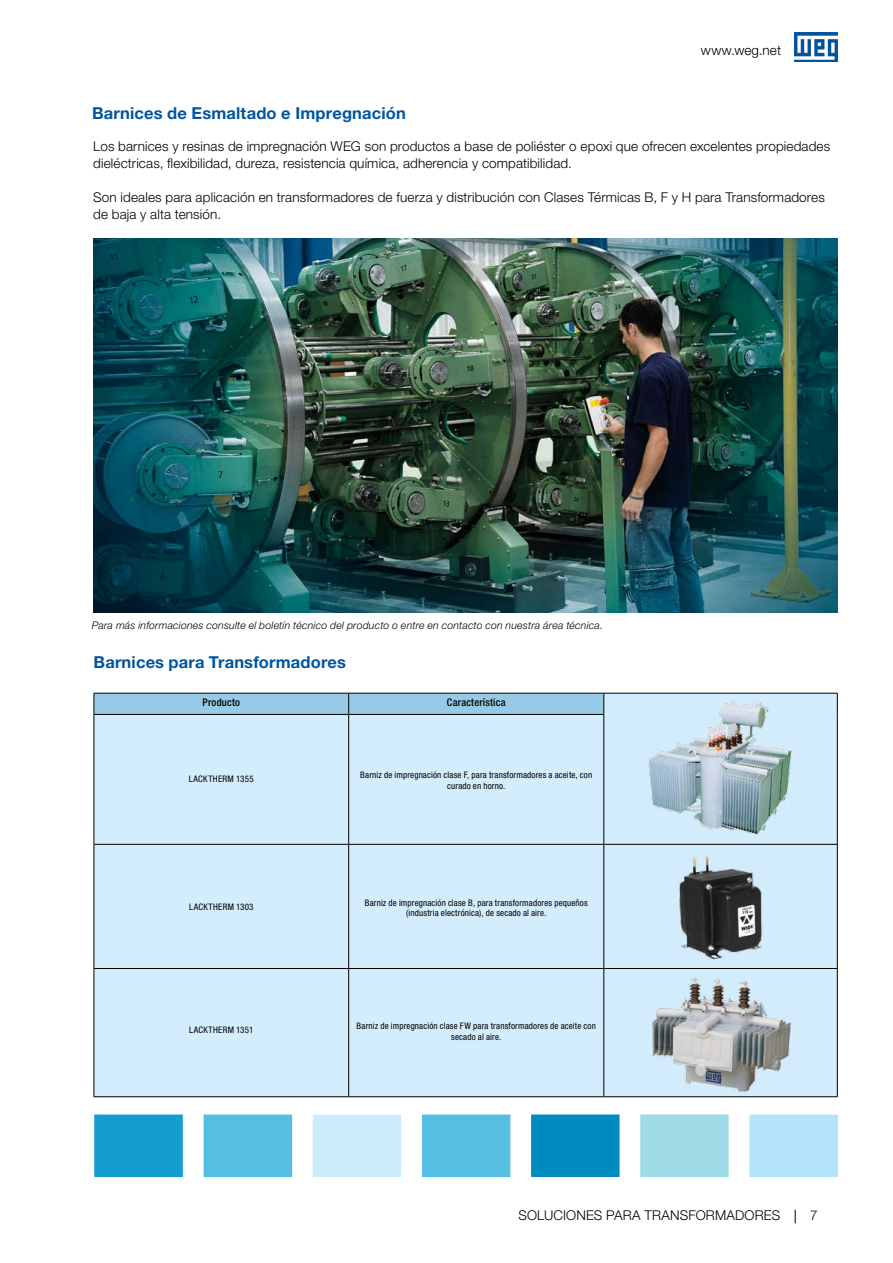
<style>
.page{position:relative;width:893px;height:1263px;background:#fff}
.page>*{position:absolute;margin:0;border:0;box-sizing:border-box;transform-origin:0 0}
.t1{font:700 16.5px "Helvetica Neue LT Pro";letter-spacing:.01em;color:#00559d}
.t2{font:300 13.5px/17px "Helvetica Neue LT Pro";letter-spacing:.01em;color:#000}
.t3{font:italic 300 10.5px "Helvetica Neue LT Pro";letter-spacing:.015em;color:#000}
.t4{font:500 condensed 10.5px "Helvetica Neue LT Pro";letter-spacing:.02em;color:#000}
.t5{font:condensed 9px/10.5px "Helvetica Neue LT Pro";letter-spacing:.02em;color:#000;text-align:center}
</style>
<div class="page">
<img style="left:795px;top:32px;width:42px;height:30px">
<svg style="left:795px;top:1210px;width:1px;height:13px"></svg>
<img style="left:94px;top:238px;width:743px;height:374px">
<div style="left:604px;top:694px;width:233px;height:402px;background:#d4edfc"></div>
<div style="left:95px;top:715px;width:508px;height:381px;background:#d4edfc"></div>
<hr style="left:94px;top:714px;width:255px;height:1px;background:#000">
<hr style="left:94px;top:715px;width:1px;height:129px;background:#000">
<hr style="left:349px;top:714px;width:255px;height:1px;background:#000">
<hr style="left:348px;top:715px;width:1px;height:129px;background:#000">
<hr style="left:94px;top:844px;width:255px;height:1px;background:#000">
<hr style="left:94px;top:845px;width:1px;height:123px;background:#000">
<hr style="left:94px;top:969px;width:1px;height:127px;background:#000">
<hr style="left:349px;top:844px;width:255px;height:1px;background:#000">
<hr style="left:348px;top:845px;width:1px;height:123px;background:#000">
<hr style="left:348px;top:969px;width:1px;height:127px;background:#000">
<hr style="left:94px;top:968px;width:255px;height:1px;background:#000">
<hr style="left:94px;top:1096px;width:255px;height:1px;background:#000">
<hr style="left:349px;top:968px;width:255px;height:1px;background:#000">
<hr style="left:349px;top:1096px;width:255px;height:1px;background:#000">
<svg style="left:94px;top:693px;width:510px;height:21px;background:#90c2dc"></svg>
<hr style="left:603px;top:715px;width:1px;height:129px;background:#000">
<hr style="left:603px;top:845px;width:1px;height:123px;background:#000">
<hr style="left:603px;top:969px;width:1px;height:127px;background:#000">
<hr style="left:604px;top:693px;width:234px;height:1px;background:#000">
<svg style="left:837px;top:693px;width:1px;height:21px"></svg>
<hr style="left:837px;top:714px;width:1px;height:130px;background:#000">
<hr style="left:837px;top:844px;width:1px;height:124px;background:#000">
<hr style="left:837px;top:969px;width:1px;height:127px;background:#000">
<hr style="left:604px;top:968px;width:234px;height:1px;background:#000">
<hr style="left:604px;top:1096px;width:234px;height:1px;background:#000">
<img style="left:645px;top:698px;width:151px;height:136px">
<hr style="left:604px;top:844px;width:233px;height:1px;background:#000">
<img style="left:674px;top:854px;width:93px;height:106px">
<img style="left:95px;top:1114px;width:743px;height:63px">
<img style="left:649px;top:969px;width:144px;height:124px">
<p class="t2" style="left:701px;top:42px;width:82px">www.weg.net</p>
<p class="t1" style="left:92px;top:103px;width:315px">Barnices de Esmaltado e Impregnación</p>
<p class="t2" style="left:93px;top:137px;width:739px">Los barnices y resinas de impregnación WEG son productos a base de poliéster o epoxi que ofrecen excelentes propiedades dieléctricas, flexibilidad, dureza, resistencia química, adherencia y compatibilidad.</p>
<p class="t2" style="left:93px;top:188px;width:733px">Son ideales para aplicación en transformadores de fuerza y distribución con Clases Térmicas B, F y H para Transformadores de baja y alta tensión.</p>
<p class="t3" style="left:92px;top:619px;width:513px">Para más informaciones consulte el boletín técnico del producto o entre en contacto con nuestra área técnica.</p>
<p class="t1" style="left:94px;top:651px;width:254px">Barnices para Transformadores</p>
<p class="t4" style="left:203px;top:696px;width:39px">Producto</p>
<p class="t4" style="left:447px;top:696px;width:60px">Característica</p>
<p class="t5" style="left:189px;top:774px;width:66px">LACKTHERM 1355</p>
<p class="t5" style="left:360px;top:770px;width:233px">Barniz de impregnación clase F, para transformadores a aceite, con curado en horno.</p>
<p class="t5" style="left:189px;top:901px;width:66px">LACKTHERM 1303</p>
<p class="t5" style="left:365px;top:897px;width:225px">Barniz de impregnación clase B, para transformadores pequeños (industria electrónica), de secado al aire.</p>
<p class="t5" style="left:189px;top:1025px;width:66px">LACKTHERM 1351</p>
<p class="t5" style="left:357px;top:1020px;width:241px">Barniz de impregnación clase FW para transformadores de aceite con secado al aire.</p>
<p class="t2" style="left:518px;top:1207px;width:263px">SOLUCIONES PARA TRANSFORMADORES</p>
<p class="t2" style="left:810px;top:1207px;width:9px">7</p>
</div>
